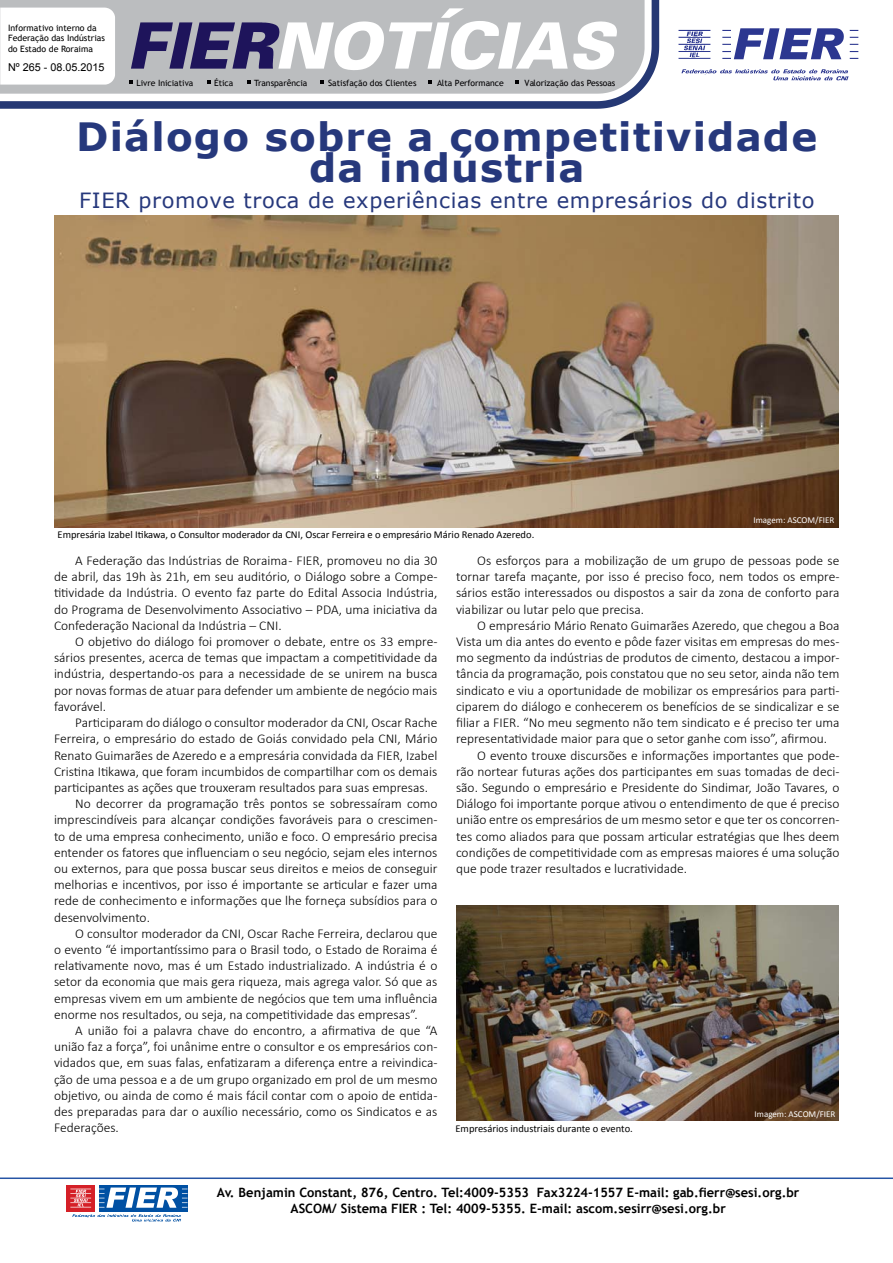
<style>
.page{position:relative;width:893px;height:1263px;background:#fff}
.page>*{position:absolute;margin:0;border:0;box-sizing:border-box;transform-origin:0 0}
.t1{font:700 39px/31.5px "Verdana";letter-spacing:.03em;color:#26387c;text-align:center}
.t2{font:21px "Verdana";letter-spacing:.03em;color:#26387c}
.t3{font:300 13.5px/16.2px "Calibri";color:#000;text-align:justify}
.t4{font:700 12.9px/15.5px "Trebuchet MS";color:#000;text-align:center}
.t5{font:10.8px "Arial";color:#000}
.t6{font:10.5px "Calibri";color:#000}
.t7{font:9px "Calibri";color:#fff}
.t8{font:8.7px/10.5px "Trebuchet MS";color:#000}
.t9{font:8.55px "Trebuchet MS";color:#010002}
</style>
<div class="page">
<svg style="left:0;top:0;width:659px;height:109px;fill:#bbbdbf"></svg>
<svg style="left:678px;top:28px;width:180px;height:52px"></svg>
<img style="left:54px;top:216px;width:785px;height:311px">
<img style="left:456px;top:906px;width:383px;height:214px">
<hr style="left:0;top:1177px;width:893px;height:2px;background:#2654a5">
<div style="left:99px;top:1185px;width:89px;height:26px;background:#0050a3"></div>
<div style="left:67px;top:1185px;width:28px;height:26px;background:#d52027"></div>
<svg style="left:70px;top:1188px;width:21px;height:20px"></svg>
<svg style="left:99px;top:1187px;width:89px;height:21px"></svg>
<svg style="left:72px;top:1214px;width:109px;height:7px"></svg>
<p class="t8" style="left:8px;top:23px;width:98px">Informativo interno da<br>Federação das Indústrias do Estado de Roraima</p>
<p class="t5" style="left:8px;top:60px;width:98px">Nº 265 - 08.05.2015</p>
<p class="t9" style="left:136px;top:78px;width:59px">Livre Iniciativa</p>
<p class="t9" style="left:214px;top:78px;width:21px">Ética</p>
<p class="t9" style="left:254px;top:78px;width:55px">Transparência</p>
<p class="t9" style="left:328px;top:78px;width:90px">Satisfação dos Clientes</p>
<p class="t9" style="left:437px;top:78px;width:68px">Alta Performance</p>
<p class="t9" style="left:525px;top:78px;width:92px">Valorização das Pessoas</p>
<h1 class="t1" style="left:76px;top:120px;width:742px">Diálogo sobre a competitividade da indústria</h1>
<h2 class="t2" style="left:79px;top:186px;width:737px">FIER promove troca de experiências entre empresários do distrito</h2>
<p class="t6" style="left:58px;top:528px;width:478px">Empresária Izabel Itikawa, o Consultor moderador da CNI, Oscar Ferreira e o empresário Mário Renado Azeredo.</p>
<p class="t7" style="left:753px;top:515px;width:82px">Imagem: ASCOM/FIER</p>
<p class="t3" style="left:54px;top:552px;width:385px;text-indent:21px">A Federação das Indústrias de Roraima - FIER, promoveu no dia 30 de abril, das 19h às 21h, em seu auditório, o Diálogo sobre a Compe&shy;titividade da Indústria. O evento faz parte do Edital Associa Indústria, do Programa de Desenvolvimento Associativo – PDA, uma iniciativa da Confederação Nacional da Indústria – CNI.</p>
<p class="t3" style="left:54px;top:633px;width:385px;text-indent:21px">O objetivo do diálogo foi promover o debate, entre os 33 empre&shy;sários presentes, acerca de temas que impactam a competitividade da indústria, despertando-os para a necessidade de se unirem na busca por novas formas de atuar para defender um ambiente de negócio mais favorável.</p>
<p class="t3" style="left:75px;top:714px;width:364px">Participaram do diálogo o consultor moderador da CNI, Oscar Rache</p>
<p class="t3" style="left:54px;top:730px;width:385px">Ferreira, o empresário do estado de Goiás convidado pela CNI, Mário</p>
<p class="t3" style="left:54px;top:747px;width:385px">Renato Guimarães de Azeredo e a empresária convidada da FIER, Izabel</p>
<p class="t3" style="left:54px;top:763px;width:385px">Cristina Itikawa, que foram incumbidos de compartilhar com os demais</p>
<p class="t3" style="left:54px;top:779px;width:376px">participantes as ações que trouxeram resultados para suas empresas.</p>
<p class="t3" style="left:75px;top:795px;width:364px">No decorrer da programação três pontos se sobressaíram como</p>
<p class="t3" style="left:54px;top:811px;width:385px">imprescindíveis para alcançar condições favoráveis para o crescimen-</p>
<p class="t3" style="left:54px;top:828px;width:385px">to de uma empresa conhecimento, união e foco. O empresário precisa</p>
<p class="t3" style="left:54px;top:844px;width:385px">entender os fatores que influenciam o seu negócio, sejam eles internos</p>
<p class="t3" style="left:54px;top:860px;width:385px">ou externos, para que possa buscar seus direitos e meios de conseguir</p>
<p class="t3" style="left:54px;top:876px;width:385px">melhorias e incentivos, por isso é importante se articular e fazer uma</p>
<p class="t3" style="left:54px;top:892px;width:385px">rede de conhecimento e informações que lhe forneça subsídios para o</p>
<p class="t3" style="left:54px;top:909px;width:97px">desenvolvimento.</p>
<p class="t3" style="left:75px;top:925px;width:364px">O consultor moderador da CNI, Oscar Rache Ferreira, declarou que</p>
<p class="t3" style="left:54px;top:941px;width:385px">o evento “é importantíssimo para o Brasil todo, o Estado de Roraima é</p>
<p class="t3" style="left:54px;top:957px;width:385px">relativamente novo, mas é um Estado industrializado. A indústria é o</p>
<p class="t3" style="left:54px;top:973px;width:385px">setor da economia que mais gera riqueza, mais agrega valor. Só que as</p>
<p class="t3" style="left:54px;top:990px;width:385px">empresas vivem em um ambiente de negócios que tem uma influência</p>
<p class="t3" style="left:54px;top:1006px;width:365px">enorme nos resultados, ou seja, na competitividade das empresas”.</p>
<p class="t3" style="left:75px;top:1022px;width:364px">A união foi a palavra chave do encontro, a afirmativa de que “A</p>
<p class="t3" style="left:54px;top:1038px;width:385px">união faz a força”, foi unânime entre o consultor e os empresários con-</p>
<p class="t3" style="left:54px;top:1054px;width:385px">vidados que, em suas falas, enfatizaram a diferença entre a reivindica-</p>
<p class="t3" style="left:54px;top:1071px;width:385px">ção de uma pessoa e a de um grupo organizado em prol de um mesmo</p>
<p class="t3" style="left:54px;top:1087px;width:385px">objetivo, ou ainda de como é mais fácil contar com o apoio de entida-</p>
<p class="t3" style="left:54px;top:1103px;width:385px">des preparadas para dar o auxílio necessário, como os Sindicatos e as</p>
<p class="t3" style="left:54px;top:1119px;width:66px">Federações.</p>
<p class="t3" style="left:456px;top:552px;width:385px;text-indent:21px">Os esforços para a mobilização de um grupo de pessoas pode se tornar tarefa maçante, por isso é preciso foco, nem todos os empre&shy;sários estão interessados ou dispostos a sair da zona de conforto para viabilizar ou lutar pelo que precisa.</p>
<p class="t3" style="left:477px;top:617px;width:364px">O empresário Mário Renato Guimarães Azeredo, que chegou a Boa</p>
<p class="t3" style="left:456px;top:633px;width:385px">Vista um dia antes do evento e pôde fazer visitas em empresas do mes-</p>
<p class="t3" style="left:456px;top:649px;width:385px">mo segmento da indústrias de produtos de cimento, destacou a impor-</p>
<p class="t3" style="left:456px;top:666px;width:385px">tância da programação, pois constatou que no seu setor, ainda não tem</p>
<p class="t3" style="left:456px;top:682px;width:385px">sindicato e viu a oportunidade de mobilizar os empresários para parti-</p>
<p class="t3" style="left:456px;top:698px;width:385px">ciparem do diálogo e conhecerem os benefícios de se sindicalizar e se</p>
<p class="t3" style="left:456px;top:714px;width:385px">filiar a FIER. “No meu segmento não tem sindicato e é preciso ter uma</p>
<p class="t3" style="left:456px;top:730px;width:373px">representatividade maior para que o setor ganhe com isso”, afirmou.</p>
<p class="t3" style="left:477px;top:747px;width:364px">O evento trouxe discursões e informações importantes que pode-</p>
<p class="t3" style="left:456px;top:763px;width:385px">rão nortear futuras ações dos participantes em suas tomadas de deci-</p>
<p class="t3" style="left:456px;top:779px;width:385px">são. Segundo o empresário e Presidente do Sindimar, João Tavares, o</p>
<p class="t3" style="left:456px;top:795px;width:385px">Diálogo foi importante porque ativou o entendimento de que é preciso</p>
<p class="t3" style="left:456px;top:811px;width:385px">união entre os empresários de um mesmo setor e que ter os concorren-</p>
<p class="t3" style="left:456px;top:828px;width:385px">tes como aliados para que possam articular estratégias que lhes deem</p>
<p class="t3" style="left:456px;top:844px;width:385px">condições de competitividade com as empresas maiores é uma solução</p>
<p class="t3" style="left:456px;top:860px;width:233px">que pode trazer resultados e lucratividade.</p>
<p class="t6" style="left:455px;top:1121px;width:179px">Empresários industriais durante o evento.</p>
<p class="t7" style="left:755px;top:1108px;width:82px">Imagem: ASCOM/FIER</p>
<p class="t4" style="left:217px;top:1185px;width:584px">Av. Benjamin Constant, 876, Centro. Tel:4009-5353 Fax3224-1557 E-mail: gab.fierr@sesi.org.br<br>ASCOM/ Sistema FIER : Tel: 4009-5355. E-mail: ascom.sesirr@sesi.org.br</p>
</div>
